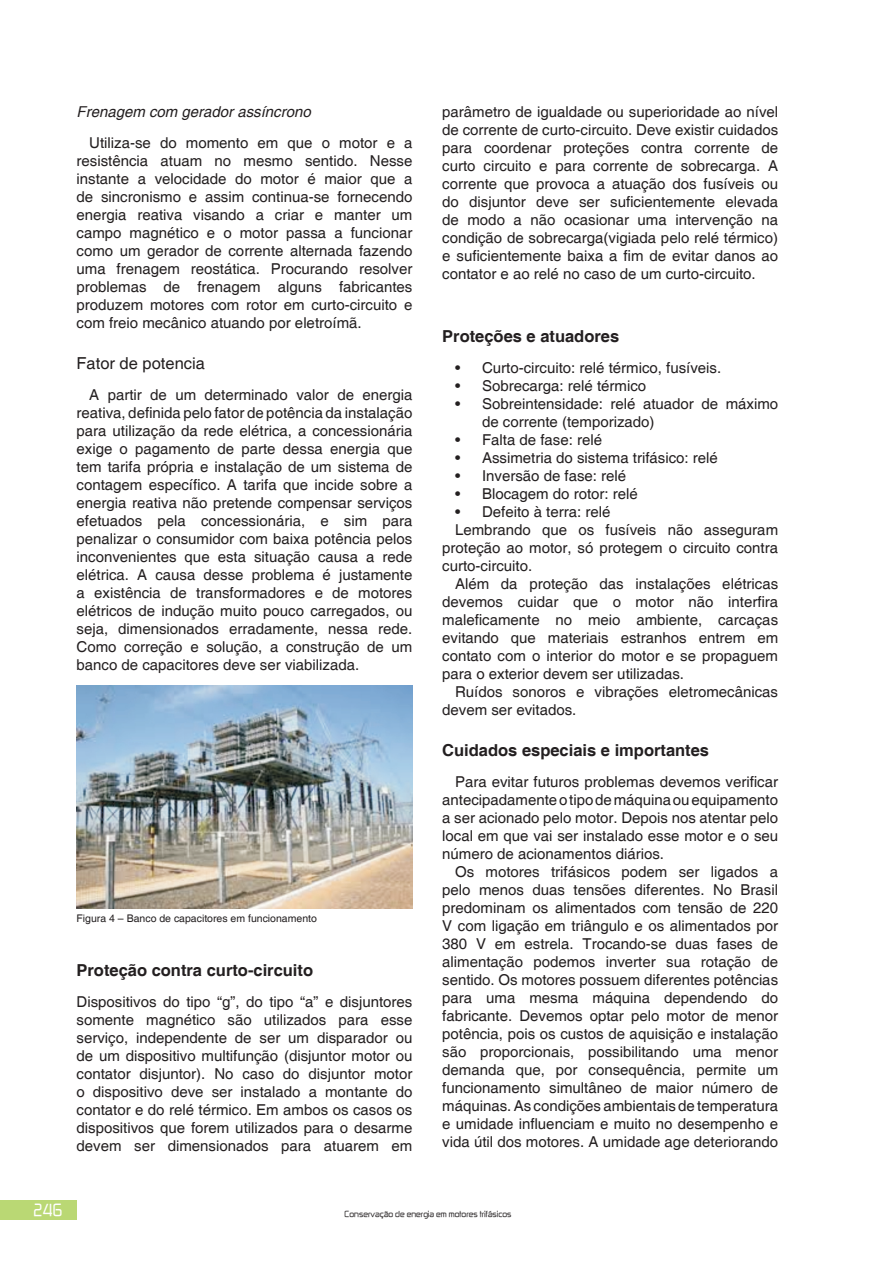
<style>
.page{position:relative;width:893px;height:1263px;background:#fff}
.page>*{position:absolute;margin:0;border:0;box-sizing:border-box;transform-origin:0 0}
.subtitulo{font:700 16.5px "Helvetica";color:#231f20}
.subtitulo_2{font:16.5px "Helvetica";color:#231f20}
.texto{font:15px/18px "Helvetica";color:#231f20;text-align:justify}
.western{font:15px/18px "Helvetica";color:#231f20;text-align:justify}
.subtitulo_3{font:italic 15px "Helvetica";color:#231f20}
.t1{font:15px "Zekton";color:#fff}
.figura{font:10.5px "Helvetica";color:#231f20}
.t2{font:7.5px "Zekton";color:#231f20}
</style>
<div class="page">
<div style="left:0;top:1200px;width:77px;height:20px;background:#bad874"></div>
<img style="left:77px;top:686px;width:335px;height:223px">
<p class="subtitulo_3" style="left:77px;top:103px;width:236px">Frenagem com gerador assíncrono</p>
<p class="texto" style="left:77px;top:134px;width:337px;text-indent:13px">Utiliza-se do momento em que o motor e a resistência atuam no mesmo sentido. Nesse instante a velocidade do motor é maior que a de sincronismo e assim continua-se fornecendo energia reativa visando a criar e manter um campo magnético e o motor passa a funcionar como um gerador de corrente alternada fazendo uma frenagem reostática. Procurando resolver problemas de frenagem alguns fabricantes produzem motores com rotor em curto-circuito e com freio mecânico atuando por eletroímã.</p>
<p class="subtitulo_2" style="left:77px;top:354px;width:130px">Fator de potencia</p>
<p class="texto" style="left:77px;top:386px;width:337px;text-indent:13px">A partir de um determinado valor de energia reativa, definida pelo fator de potência da instalação para utilização da rede elétrica, a concessionária exige o pagamento de parte dessa energia que tem tarifa própria e instalação de um sistema de contagem específico. A tarifa que incide sobre a energia reativa não pretende compensar serviços efetuados pela concessionária, e sim para penalizar o consumidor com baixa potência pelos inconvenientes que esta situação causa a rede elétrica. A causa desse problema é justamente a existência de transformadores e de motores elétricos de indução muito pouco carregados, ou seja, dimensionados erradamente, nessa rede.<br>Como correção e solução, a construção de um banco de capacitores deve ser viabilizada.</p>
<p class="figura" style="left:77px;top:912px;width:242px">Figura 4 – Banco de capacitores em funcionamento</p>
<p class="subtitulo" style="left:77px;top:960px;width:238px">Proteção contra curto-circuito</p>
<p class="western" style="left:77px;top:993px;width:337px">Dispositivos do tipo “g”, do tipo “a” e disjuntores somente magnético são utilizados para esse serviço, independente de ser um disparador ou de um dispositivo multifunção (disjuntor motor ou contator disjuntor). No caso do disjuntor motor o dispositivo deve ser instalado a montante do contator e do relé térmico. Em ambos os casos os dispositivos que forem utilizados para o desarme devem ser dimensionados para atuarem em</p>
<p class="western" style="left:442px;top:104px;width:337px">parâmetro de igualdade ou superioridade ao nível de corrente de curto-circuito. Deve existir cuidados para coordenar proteções contra corrente de curto circuito e para corrente de sobrecarga. A corrente que provoca a atuação dos fusíveis ou do disjuntor deve ser suficientemente elevada de modo a não ocasionar uma intervenção na condição de sobrecarga(vigiada pelo relé térmico) e suficientemente baixa a fim de evitar danos ao contator e ao relé no caso de um curto-circuito.</p>
<p class="subtitulo" style="left:442px;top:326px;width:178px">Proteções e atuadores</p>
<p class="texto" style="left:455px;top:359px;width:268px">• Curto-circuito: relé térmico, fusíveis.</p>
<p class="texto" style="left:455px;top:377px;width:193px">• Sobrecarga: relé térmico</p>
<p class="texto" style="left:482px;top:395px;width:298px;text-indent:-27px">• Sobreintensidade: relé atuador de máximo de corrente (temporizado)</p>
<p class="texto" style="left:455px;top:431px;width:149px">• Falta de fase: relé</p>
<p class="texto" style="left:455px;top:449px;width:264px">• Assimetria do sistema trifásico: relé</p>
<p class="texto" style="left:455px;top:467px;width:173px">• Inversão de fase: relé</p>
<p class="texto" style="left:455px;top:485px;width:184px">• Blocagem do rotor: relé</p>
<p class="texto" style="left:455px;top:503px;width:157px">• Defeito à terra: relé</p>
<p class="texto" style="left:442px;top:521px;width:337px;text-indent:13px">Lembrando que os fusíveis não asseguram proteção ao motor, só protegem o circuito contra curto-circuito.</p>
<p class="texto" style="left:442px;top:575px;width:337px;text-indent:13px">Além da proteção das instalações elétricas devemos cuidar que o motor não interfira maleficamente no meio ambiente, carcaças evitando que materiais estranhos entrem em contato com o interior do motor e se propaguem para o exterior devem ser utilizadas.</p>
<p class="texto" style="left:442px;top:683px;width:337px;text-indent:13px">Ruídos sonoros e vibrações eletromecânicas devem ser evitados.</p>
<p class="subtitulo" style="left:442px;top:740px;width:268px">Cuidados especiais e importantes</p>
<p class="texto" style="left:442px;top:773px;width:337px;text-indent:13px">Para evitar futuros problemas devemos verificar antecipadamente o tipo de máquina ou equipamento a ser acionado pelo motor. Depois nos atentar pelo local em que vai ser instalado esse motor e o seu número de acionamentos diários.</p>
<p class="texto" style="left:442px;top:863px;width:337px;text-indent:13px">Os motores trifásicos podem ser ligados a pelo menos duas tensões diferentes. No Brasil predominam os alimentados com tensão de 220<br>V com ligação em triângulo e os alimentados por 380 V em estrela. Trocando-se duas fases de alimentação podemos inverter sua rotação de sentido. Os motores possuem diferentes potências para uma mesma máquina dependendo do fabricante. Devemos optar pelo motor de menor potência, pois os custos de aquisição e instalação são proporcionais, possibilitando uma menor demanda que, por consequência, permite um funcionamento simultâneo de maior número de máquinas. As condições ambientais de temperatura e umidade influenciam e muito no desempenho e vida útil dos motores. A umidade age deteriorando</p>
<p class="t1" style="left:34px;top:1200px;width:30px">246</p>
<p class="t2" style="left:345px;top:1209px;width:168px">Conservação de energia em motores trifásicos</p>
</div>
